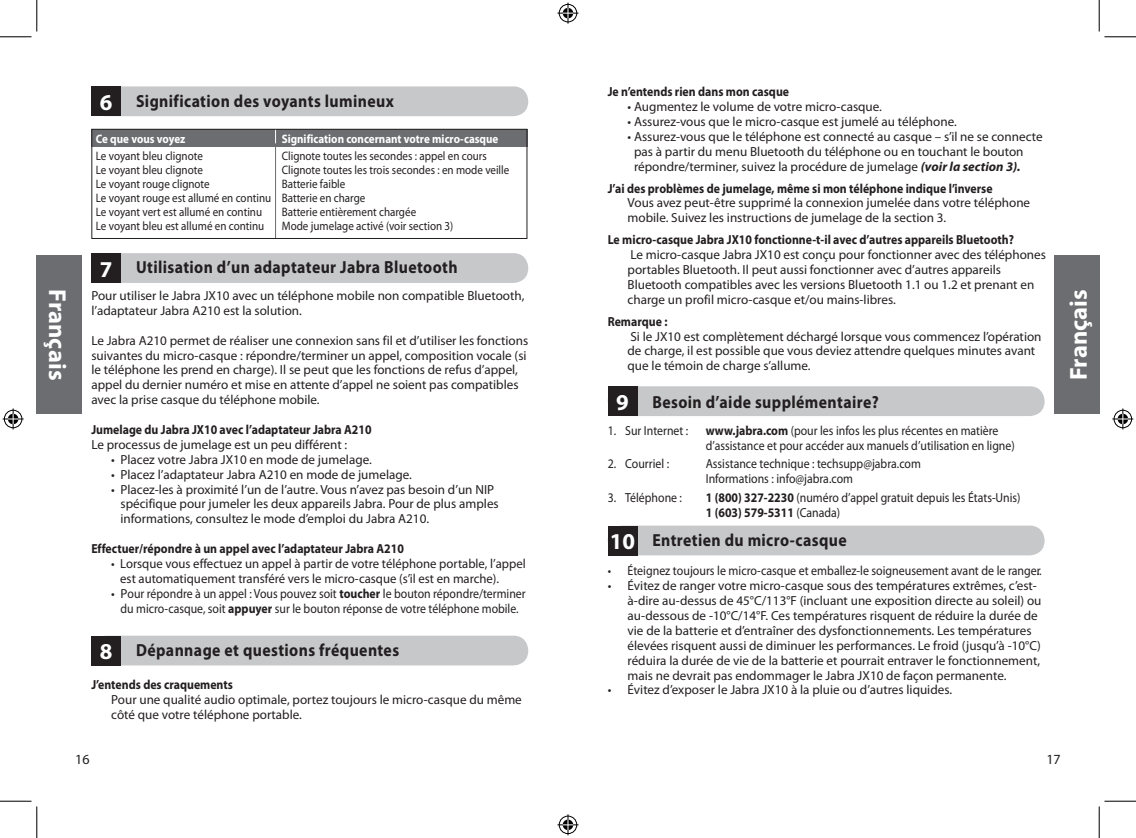
<style>
.page{position:relative;width:1136px;height:838px;background:#fff}
.page>*{position:absolute;margin:0;border:0;box-sizing:border-box;transform-origin:0 0}
.t1{font:700 24.5px "Myriad Pro";letter-spacing:.005em;color:#fff}
.t2{font:700 22.75px "Myriad Pro";color:#fff}
.t3{font:700 17.5px "Myriad Pro";letter-spacing:.025em;color:#231f20;scale:.9 1}
.t4{font:14px "Myriad Pro";color:#231f20}
.t5{font:13.12px/14.9px "Myriad Pro";color:#231f20}
.t6{font:700 13.12px "Myriad Pro";color:#231f20;scale:.9 1}
.t7{font:13.12px/14.9px "Myriad Pro";color:#231f20;scale:.9 1}
.t8{font:13.12px "Myriad Pro";color:#231f20;scale:.91 1}
.t9{font:12.25px/14px "Myriad Pro";color:#231f20;scale:.9 1}
.t10{font:700 12.25px "Myriad Pro";color:#fff;scale:.9 1}
.s1{font-weight:700}
.s2{font-weight:700;font-style:italic}
</style>
<div class="page">
<div style="left:37px;top:255px;width:44px;height:159px;background:#6c6d70"></div>
<div style="left:1054px;top:255px;width:44px;height:159px;background:#6c6d70"></div>
<div style="left:607px;top:525px;width:437px;height:30px;background:#c7c8ca;border-radius:15px"></div>
<div style="left:607px;top:525px;width:30px;height:30px;background:#231f20"></div>
<div style="left:607px;top:386px;width:437px;height:30px;background:#c7c8ca;border-radius:15px"></div>
<div style="left:607px;top:386px;width:30px;height:30px;background:#231f20"></div>
<div style="left:91px;top:635px;width:437px;height:30px;background:#c7c8ca;border-radius:15px"></div>
<div style="left:91px;top:635px;width:30px;height:30px;background:#231f20"></div>
<div style="left:91px;top:86px;width:437px;height:30px;background:#c7c8ca;border-radius:15px"></div>
<div style="left:91px;top:86px;width:30px;height:30px;background:#231f20"></div>
<div style="left:91px;top:253px;width:437px;height:30px;background:#c7c8ca;border-radius:15px"></div>
<div style="left:91px;top:253px;width:30px;height:30px;background:#231f20"></div>
<div style="left:92px;top:129px;width:435px;height:18px;background:#6c6d70"></div>
<hr style="left:275px;top:129px;width:1px;height:110px;background:#6c6d70">
<svg style="left:275px;top:128px;width:1px;height:15px"></svg>
<div style="left:91px;top:129px;width:436px;height:110px;border:1px solid #231f20"></div>
<hr style="left:0;top:36px;width:32px;height:1px;background:#000">
<hr style="left:1104px;top:36px;width:31px;height:1px;background:#000">
<hr style="left:0;top:800px;width:32px;height:1px;background:#000">
<hr style="left:1104px;top:800px;width:31px;height:1px;background:#000">
<hr style="left:36px;top:0;width:1px;height:32px;background:#000">
<hr style="left:36px;top:806px;width:1px;height:31px;background:#000">
<hr style="left:1098px;top:0;width:1px;height:32px;background:#000">
<hr style="left:1098px;top:806px;width:1px;height:31px;background:#000">
<svg style="left:557px;top:3px;width:21px;height:21px"></svg>
<svg style="left:557px;top:814px;width:21px;height:21px"></svg>
<svg style="left:3px;top:408px;width:21px;height:21px"></svg>
<svg style="left:1112px;top:408px;width:20px;height:21px"></svg>
<h1 class="t1" style="left:73px;top:289px;width:93px;rotate:90deg">Français</h1>
<h2 class="t2" style="left:100px;top:87px;width:14px">6</h2>
<h3 class="t3" style="left:136px;top:89px;width:288px">Signification des voyants lumineux</h3>
<p class="t10" style="left:96px;top:131px;width:101px">Ce que vous voyez</p>
<p class="t9" style="left:96px;top:149px;width:196px">Le voyant bleu clignote<br>Le voyant bleu clignote<br>Le voyant rouge clignote<br>Le voyant rouge est allumé en continu<br>Le voyant vert est allumé en continu<br>Le voyant bleu est allumé en continu</p>
<p class="t10" style="left:282px;top:131px;width:242px">Signification concernant votre micro-casque</p>
<p class="t9" style="left:282px;top:149px;width:254px">Clignote toutes les secondes : appel en cours Clignote toutes les trois secondes : en mode veille Batterie faible<br>Batterie en charge<br>Batterie entièrement chargée<br>Mode jumelage activé (voir section 3)</p>
<h3 class="t3" style="left:136px;top:255px;width:358px">Utilisation d’un adaptateur Jabra Bluetooth</h3>
<p class="t5" style="left:91px;top:288px;width:434px">Pour utiliser le Jabra JX1 0 avec un téléphone mobile non compatible Bluetooth, l’adaptateur Jabra A21 0 est la solution.</p>
<p class="t5" style="left:91px;top:332px;width:438px">Le Jabra A21 0 permet de réaliser une connexion sans fil et d’utiliser les fonctions suivantes du micro-casque : répondre/terminer un appel, composition vocale (si le téléphone les prend en charge). Il se peut que les fonctions de refus d’appel, appel du dernier numéro et mise en attente d’appel ne soient pas compatibles avec la prise casque du téléphone mobile.</p>
<p class="t6" style="left:91px;top:421px;width:313px">Jumelage du Jabra JX10 avec l’adaptateur Jabra A210</p>
<p class="t5" style="left:91px;top:437px;width:257px">Le processus de jumelage est un peu différent :</p>
<p class="t5" style="left:111px;top:451px;width:262px">• Placez votre Jabra JX1 0 en mode de jumelage.</p>
<p class="t5" style="left:111px;top:466px;width:302px">• Placez l’adaptateur Jabra A21 0 en mode de jumelage.</p>
<p class="t5" style="left:120px;top:481px;width:379px;text-indent:-9px">• Placez-les à proximité l’un de l’autre. Vous n’avez pas besoin d’un NIP spécifique pour jumeler les deux appareils Jabra. Pour de plus amples informations, consultez le mode d’emploi du Jabra A21 0.</p>
<p class="t6" style="left:91px;top:540px;width:349px">Effectuer/répondre à un appel avec l’adaptateur Jabra A210</p>
<p class="t5" style="left:120px;top:556px;width:407px;text-indent:-9px">• Lorsque vous effectuez un appel à partir de votre téléphone portable, l’appel est automatiquement transféré vers le micro-casque (s’il est en marche).</p>
<p class="t5" style="left:111px;top:585px;width:416px;text-align:center">• Pour répondre à un appel : Vous pouvez soit <span class="s1">toucher</span> le bouton répondre/terminer du micro-casque, soit <span class="s1">appuyer</span> sur le bouton réponse de votre téléphone mobile.</p>
<h3 class="t3" style="left:136px;top:638px;width:294px">Dépannage et questions fréquentes</h3>
<p class="t6" style="left:91px;top:676px;width:159px">J’entends des craquements</p>
<p class="t5" style="left:111px;top:691px;width:412px">Pour une qualité audio optimale, portez toujours le micro-casque du même côté que votre téléphone portable.</p>
<h2 class="t2" style="left:100px;top:254px;width:14px">7</h2>
<h2 class="t2" style="left:100px;top:636px;width:14px">8</h2>
<p class="t4" style="left:75px;top:750px;width:16px">1 6</p>
<p class="t6" style="left:607px;top:83px;width:203px">Je n’entends rien dans mon casque</p>
<p class="t5" style="left:627px;top:99px;width:256px">• Augmentez le volume de votre micro-casque.</p>
<p class="t5" style="left:627px;top:114px;width:331px">• Assurez-vous que le micro-casque est jumelé au téléphone.</p>
<p class="t5" style="left:634px;top:129px;width:410px;text-indent:-6px">• Assurez-vous que le téléphone est connecté au casque – s’il ne se connecte pas à partir du menu Bluetooth du téléphone ou en touchant le bouton répondre/terminer, suivez la procédure de jumelage <span class="s2">(voir la section 3).</span></p>
<p class="t6" style="left:607px;top:179px;width:429px">J’ai des problèmes de jumelage, même si mon téléphone indique l’inverse</p>
<p class="t5" style="left:627px;top:195px;width:404px">Vous avez peut-être supprimé la connexion jumelée dans votre téléphone mobile. Suivez les instructions de jumelage de la section 3.</p>
<p class="t6" style="left:607px;top:231px;width:453px">Le micro-casque Jabra JX10 fonctionne-t-il avec d’autres appareils Bluetooth?</p>
<p class="t5" style="left:627px;top:247px;width:420px">Le micro-casque Jabra JX1 0 est conçu pour fonctionner avec des téléphones portables Bluetooth. Il peut aussi fonctionner avec d’autres appareils Bluetooth compatibles avec les versions Bluetooth 1 .1 ou 1 .2 et prenant en charge un profil micro-casque et/ou mains-libres.</p>
<p class="t6" style="left:607px;top:312px;width:68px">Remarque :</p>
<p class="t5" style="left:627px;top:328px;width:415px">Si le JX1 0 est complètement déchargé lorsque vous commencez l’opération de charge, il est possible que vous deviez attendre quelques minutes avant que le témoin de charge s’allume.</p>
<h3 class="t3" style="left:652px;top:390px;width:253px">Besoin d’aide supplémentaire?</h3>
<p class="t7" style="left:607px;top:423px;width:91px">1 . Sur Internet :</p>
<p class="t7" style="left:705px;top:423px;width:344px"><span class="s1">www.jabra.com</span> (pour les infos les plus récentes en matière d’assistance et pour accéder aux manuels d’utilisation en ligne)</p>
<p class="t7" style="left:607px;top:456px;width:70px">2. Courriel :</p>
<p class="t7" style="left:705px;top:456px;width:240px">Assistance technique : techsupp@jabra.com<br>Informations : info@jabra.com</p>
<p class="t7" style="left:607px;top:489px;width:84px">3. Téléphone :</p>
<p class="t7" style="left:705px;top:489px;width:351px"><span class="s1">1 (800) 327-2230</span> (numéro d’appel gratuit depuis les États-Unis)<br><span class="s1">1 (603) 579-5311</span> (Canada)</p>
<h3 class="t3" style="left:652px;top:528px;width:217px">Entretien du micro-casque</h3>
<p class="t8" style="left:607px;top:563px;width:478px">• Éteignez toujours le micro-casque et emballez-le soigneusement avant de le range..r</p>
<p class="t5" style="left:627px;top:578px;width:415px;text-indent:-20px">• Évitez de ranger votre micro-casque sous des températures extrêmes, c’est&shy;à-dire au-dessus de 45°C/11 3°F (incluant une exposition directe au soleil) ou au-dessous de -1 0°C/1 4°F. Ces températures risquent de réduire la durée de vie de la batterie et d’entraîner des dysfonctionnements. Les températures élevées risquent aussi de diminuer les performances. Le froid (jusqu’à -1 0°C) réduira la durée de vie de la batterie et pourrait entraver le fonctionnement, mais ne devrait pas endommager le Jabra JX1 0 de façon permanente.</p>
<p class="t5" style="left:607px;top:682px;width:346px">• Évitez d’exposer le Jabra JX1 0 à la pluie ou d’autres liquides.</p>
<h2 class="t2" style="left:616px;top:387px;width:14px">9</h2>
<h2 class="t2" style="left:609px;top:526px;width:27px">10</h2>
<h1 class="t1" style="left:1062px;top:380px;width:93px;rotate:-90deg">Français</h1>
<p class="t4" style="left:1046px;top:750px;width:16px">1 7</p>
</div>
